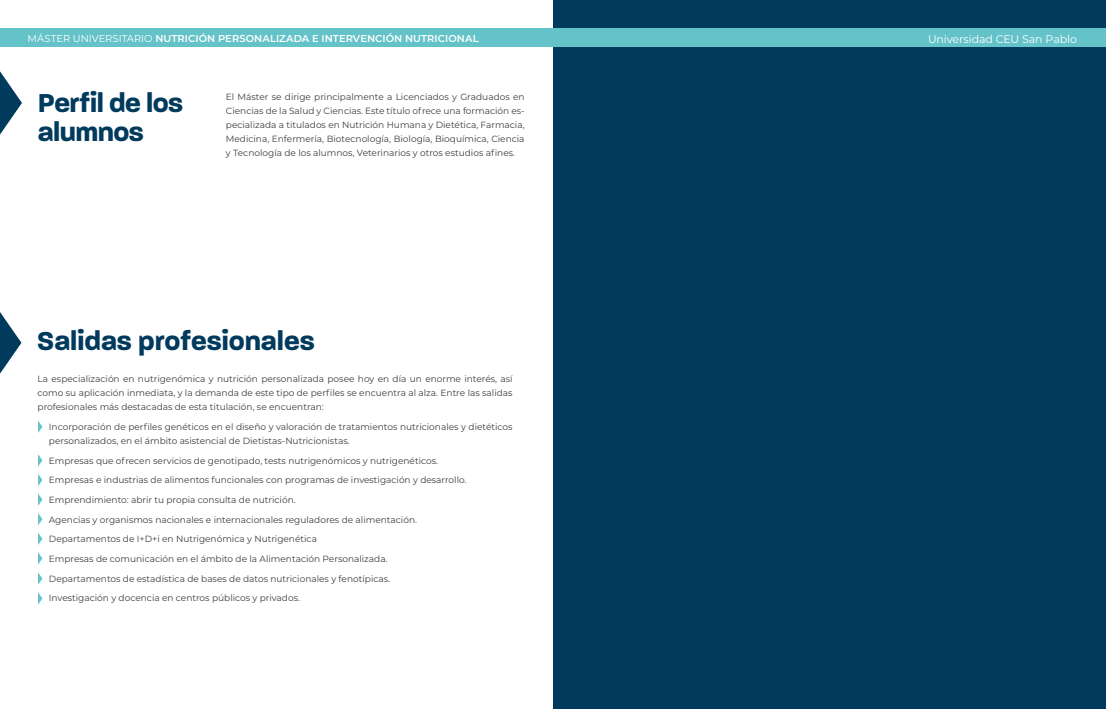
<style>
.page{position:relative;width:1106px;height:709px;background:#fff}
.page>*{position:absolute;margin:0;border:0;box-sizing:border-box;transform-origin:0 0}
.t1{font:700 28px/29px "Paralucent";letter-spacing:-.005em;color:#003a5d}
.t2{font:11px "Montserrat";letter-spacing:-.01em;color:#fff}
.t3{font:600 10px "Montserrat";letter-spacing:.005em;color:#fff}
.t4{font:9px/14px "Montserrat";color:#3c3c3b;text-align:justify}
.s1{font-weight:400}
</style>
<div class="page">
<div style="left:553px;top:0;width:553px;height:709px;background:#003a5d"></div>
<svg style="left:0;top:312px;width:21px;height:61px"></svg>
<div style="left:0;top:28px;width:1106px;height:19px;background:#64c2c9"></div>
<svg style="left:38px;top:420px;width:4px;height:13px"></svg>
<svg style="left:38px;top:454px;width:4px;height:12px"></svg>
<svg style="left:38px;top:474px;width:4px;height:12px"></svg>
<svg style="left:38px;top:493px;width:4px;height:13px"></svg>
<svg style="left:38px;top:513px;width:4px;height:12px"></svg>
<svg style="left:38px;top:533px;width:4px;height:12px"></svg>
<svg style="left:38px;top:552px;width:4px;height:12px"></svg>
<svg style="left:38px;top:572px;width:4px;height:12px"></svg>
<svg style="left:38px;top:592px;width:4px;height:12px"></svg>
<svg style="left:0;top:71px;width:22px;height:63px"></svg>
<p class="t3" style="left:27px;top:31px;width:452px"><span class="s1">MÁSTER UNIVERSITARIO</span> NUTRICIÓN PERSONALIZADA E INTERVENCIÓN NUTRICIONAL</p>
<p class="t2" style="left:928px;top:32px;width:150px">Universidad CEU San Pablo</p>
<h1 class="t1" style="left:38px;top:89px;width:147px">Perfil de los alumnos</h1>
<p class="t4" style="left:226px;top:90px;width:300px">El Máster se dirige principalmente a Licenciados y Graduados en Ciencias de la Salud y Ciencias. Este título ofrece una formación es&shy;pecializada a titulados en Nutrición Humana y Dietética, Farmacia, Medicina, Enfermería, Biotecnología, Biología, Bioquímica, Ciencia y Tecnología de los alumnos, Veterinarios y otros estudios afines.</p>
<h1 class="t1" style="left:37px;top:326px;width:279px">Salidas profesionales</h1>
<p class="t4" style="left:38px;top:371px;width:476px">La especialización en nutrigenómica y nutrición personalizada posee hoy en día un enorme interés, así como su aplicación inmediata, y la demanda de este tipo de perfiles se encuentra al alza. Entre las salidas profesionales más destacadas de esta titulación, se encuentran:</p>
<p class="t4" style="left:49px;top:419px;width:465px">Incorporación de perfiles genéticos en el diseño y valoración de tratamientos nutricionales y dietéticos personalizados, en el ámbito asistencial de Dietistas-Nutricionistas.</p>
<p class="t4" style="left:49px;top:450px;width:419px;line-height:19.7px;text-align:left">Empresas que ofrecen servicios de genotipado, tests nutrigenómicos y nutrigenéticos.<br>Empresas e industrias de alimentos funcionales con programas de investigación y desarrollo.<br>Emprendimiento: abrir tu propia consulta de nutrición.<br>Agencias y organismos nacionales e internacionales reguladores de alimentación.<br>Departamentos de I+D+i en Nutrigenómica y Nutrigenética<br>Empresas de comunicación en el ámbito de la Alimentación Personalizada.<br>Departamentos de estadística de bases de datos nutricionales y fenotípicas.<br>Investigación y docencia en centros públicos y privados.</p>
</div>
